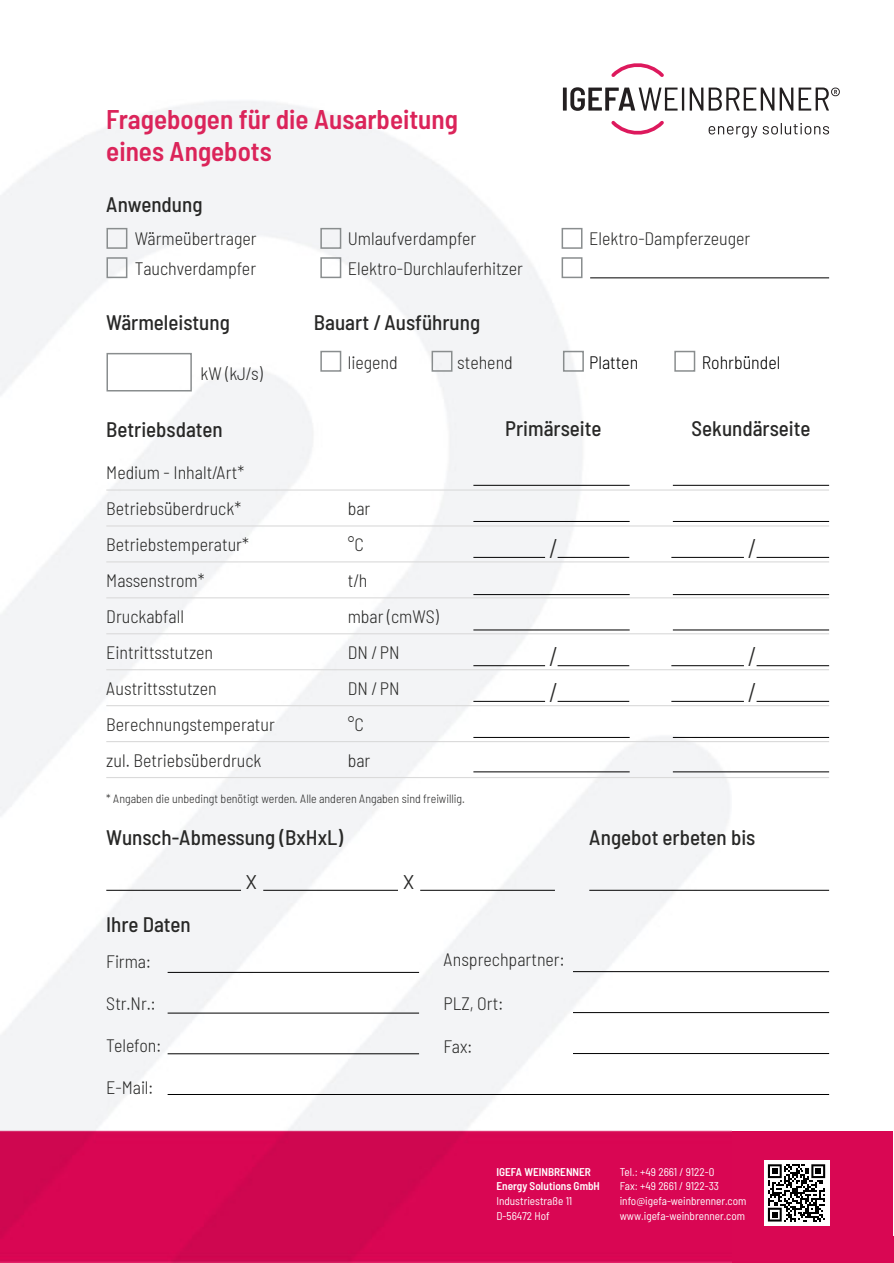
<style>
.page{position:relative;width:894px;height:1263px;background:#fff}
.page>*{position:absolute;margin:0;border:0;box-sizing:border-box;transform-origin:0 0}
.t1{font:600 semi-condensed 27px/32.4px "Barlow";color:#db245a}
.t2{font:300 semi-condensed 27px/35.7px "Barlow";color:#282827}
.t3{font:500 semi-condensed 21px "Barlow";color:#282827}
.t4{font:300 semi-condensed 18px/36px "Barlow";color:#282827}
.t5{font:300 semi-condensed 18px "Barlow";color:#000}
.t6{font:300 semi-condensed 12px "Barlow";color:#282827}
.t7{font:semi-condensed 11.25px/14.7px "Barlow";color:#fff}
.t8{font:600 semi-condensed 11.25px/14.7px "Barlow";color:#fff}
</style>
<div class="page">
<div style="left:0;top:1131px;width:893px;height:132px;background:#d90753"></div>
<img style="left:0;top:99px;width:732px;height:1164px">
<svg style="left:709px;top:126px;width:48px;height:12px"></svg>
<svg style="left:763px;top:123px;width:66px;height:12px"></svg>
<svg style="left:608px;top:117px;width:59px;height:19px"></svg>
<svg style="left:611px;top:63px;width:53px;height:14px"></svg>
<svg style="left:563px;top:87px;width:115px;height:24px"></svg>
<hr style="left:682px;top:88px;width:2px;height:23px;background:#231f20">
<svg style="left:690px;top:88px;width:13px;height:23px"></svg>
<svg style="left:709px;top:88px;width:65px;height:23px"></svg>
<svg style="left:780px;top:88px;width:13px;height:23px"></svg>
<svg style="left:799px;top:88px;width:41px;height:23px"></svg>
<svg style="left:893px;top:1236px;width:1px;height:27px"></svg>
<div style="left:107px;top:228px;width:20px;height:21px;border:2px solid #898d8e"></div>
<div style="left:320px;top:228px;width:21px;height:21px;border:2px solid #898d8e"></div>
<div style="left:320px;top:351px;width:21px;height:21px;border:2px solid #898d8e"></div>
<div style="left:432px;top:351px;width:21px;height:21px;border:2px solid #898d8e"></div>
<div style="left:563px;top:351px;width:21px;height:21px;border:2px solid #898d8e"></div>
<div style="left:674px;top:351px;width:21px;height:21px;border:2px solid #898d8e"></div>
<div style="left:562px;top:228px;width:21px;height:21px;border:2px solid #898d8e"></div>
<div style="left:107px;top:257px;width:20px;height:21px;border:2px solid #898d8e"></div>
<div style="left:107px;top:353px;width:85px;height:39px;border:2px solid #898d8e"></div>
<div style="left:320px;top:257px;width:21px;height:21px;border:2px solid #898d8e"></div>
<div style="left:562px;top:257px;width:21px;height:21px;border:2px solid #898d8e"></div>
<hr style="left:590px;top:277px;width:239px;height:1px;background:#000">
<hr style="left:473px;top:485px;width:157px;height:1px;background:#000">
<hr style="left:673px;top:485px;width:156px;height:1px;background:#000">
<hr style="left:473px;top:521px;width:157px;height:1px;background:#000">
<hr style="left:673px;top:521px;width:156px;height:1px;background:#000">
<hr style="left:473px;top:594px;width:157px;height:1px;background:#000">
<hr style="left:673px;top:594px;width:156px;height:1px;background:#000">
<hr style="left:473px;top:737px;width:157px;height:1px;background:#000">
<hr style="left:673px;top:737px;width:156px;height:1px;background:#000">
<hr style="left:473px;top:771px;width:157px;height:1px;background:#000">
<hr style="left:673px;top:771px;width:156px;height:1px;background:#000">
<hr style="left:473px;top:630px;width:157px;height:1px;background:#000">
<hr style="left:673px;top:630px;width:156px;height:1px;background:#000">
<hr style="left:106px;top:489px;width:723px;height:2px;background:#dadada">
<hr style="left:106px;top:525px;width:723px;height:2px;background:#dadada">
<hr style="left:106px;top:561px;width:723px;height:1px;background:#dadada">
<hr style="left:106px;top:597px;width:723px;height:1px;background:#dadada">
<hr style="left:106px;top:633px;width:723px;height:1px;background:#dadada">
<hr style="left:106px;top:669px;width:723px;height:1px;background:#dadada">
<hr style="left:106px;top:705px;width:723px;height:1px;background:#dadada">
<hr style="left:106px;top:741px;width:723px;height:1px;background:#dadada">
<hr style="left:106px;top:777px;width:723px;height:1px;background:#dadada">
<hr style="left:473px;top:557px;width:72px;height:1px;background:#000">
<hr style="left:558px;top:557px;width:71px;height:1px;background:#000">
<hr style="left:473px;top:665px;width:72px;height:1px;background:#000">
<hr style="left:558px;top:665px;width:71px;height:1px;background:#000">
<hr style="left:473px;top:701px;width:72px;height:1px;background:#000">
<hr style="left:558px;top:701px;width:71px;height:1px;background:#000">
<hr style="left:671px;top:557px;width:73px;height:1px;background:#000">
<hr style="left:757px;top:557px;width:72px;height:1px;background:#000">
<hr style="left:671px;top:665px;width:73px;height:1px;background:#000">
<hr style="left:757px;top:665px;width:72px;height:1px;background:#000">
<hr style="left:671px;top:701px;width:73px;height:1px;background:#000">
<hr style="left:757px;top:701px;width:72px;height:1px;background:#000">
<hr style="left:106px;top:890px;width:135px;height:1px;background:#000">
<hr style="left:263px;top:890px;width:135px;height:1px;background:#000">
<hr style="left:420px;top:890px;width:135px;height:1px;background:#000">
<hr style="left:589px;top:890px;width:240px;height:1px;background:#000">
<hr style="left:168px;top:972px;width:251px;height:1px;background:#000">
<hr style="left:168px;top:1013px;width:251px;height:1px;background:#000">
<hr style="left:168px;top:1053px;width:251px;height:1px;background:#000">
<hr style="left:168px;top:1094px;width:661px;height:1px;background:#000">
<hr style="left:573px;top:971px;width:256px;height:1px;background:#000">
<hr style="left:573px;top:1012px;width:256px;height:1px;background:#000">
<hr style="left:573px;top:1053px;width:256px;height:1px;background:#000">
<div style="left:764px;top:1160px;width:65px;height:66px;background:#fff"></div>
<svg style="left:768px;top:1164px;width:57px;height:58px"></svg>
<h1 class="t1" style="left:106px;top:102px;width:353px">Fragebogen für die Ausarbeitung eines Angebots</h1>
<p class="t3" style="left:106px;top:191px;width:98px">Anwendung</p>
<p class="t4" style="left:135px;top:220px;width:123px">Wärmeübertrager</p>
<p class="t4" style="left:348px;top:220px;width:130px">Umlaufverdampfer</p>
<p class="t4" style="left:589px;top:220px;width:163px">Elektro-Dampferzeuger</p>
<p class="t4" style="left:135px;top:250px;width:123px">Tauchverdampfer</p>
<p class="t4" style="left:348px;top:250px;width:177px">Elektro-Durchlauferhitzer</p>
<p class="t3" style="left:106px;top:309px;width:125px">Wärmeleistung</p>
<p class="t3" style="left:314px;top:309px;width:168px">Bauart /Ausführung</p>
<p class="t4" style="left:348px;top:344px;width:51px">liegend</p>
<p class="t4" style="left:457px;top:344px;width:57px">stehend</p>
<p class="t5" style="left:589px;top:351px;width:50px">Platten</p>
<p class="t5" style="left:702px;top:351px;width:80px">Rohrbündel</p>
<p class="t4" style="left:201px;top:355px;width:64px">kW (kJ/s)</p>
<p class="t3" style="left:106px;top:416px;width:118px">Betriebsdaten</p>
<p class="t4" style="left:106px;top:454px;width:139px">Medium - Inhalt/Art*<br>Betriebsüberdruck*</p>
<p class="t4" style="left:348px;top:490px;width:24px">bar</p>
<p class="t3" style="left:505px;top:415px;width:98px">Primärseite</p>
<p class="t3" style="left:692px;top:415px;width:120px">Sekundärseite</p>
<p class="t4" style="left:106px;top:526px;width:144px">Betriebstemperatur*</p>
<p class="t4" style="left:348px;top:526px;width:18px">°C</p>
<p class="t4" style="left:106px;top:562px;width:100px">Massenstrom*</p>
<p class="t4" style="left:348px;top:562px;width:21px">t/h</p>
<p class="t4" style="left:106px;top:598px;width:79px">Druckabfall</p>
<p class="t4" style="left:348px;top:598px;width:92px">mbar (cmWS)</p>
<p class="t4" style="left:106px;top:634px;width:108px">Eintrittsstutzen</p>
<p class="t4" style="left:348px;top:634px;width:53px">DN /PN</p>
<p class="t4" style="left:106px;top:670px;width:112px">Austrittsstutzen</p>
<p class="t4" style="left:348px;top:670px;width:53px">DN /PN</p>
<p class="t4" style="left:106px;top:706px;width:170px">Berechnungstemperatur</p>
<p class="t4" style="left:348px;top:706px;width:18px">°C</p>
<p class="t4" style="left:106px;top:742px;width:157px">zul. Betriebsüberdruck</p>
<p class="t4" style="left:348px;top:742px;width:24px">bar</p>
<p class="t6" style="left:106px;top:791px;width:360px">* Angaben die unbedingt benötigt werden. Alle anderen Angaben sind freiwillig.</p>
<p class="t3" style="left:106px;top:824px;width:238px">Wunsch-Abmessung (BxHxL)</p>
<p class="t3" style="left:589px;top:824px;width:168px">Angebot erbeten bis</p>
<h1 class="t2" style="left:549px;top:529px;width:11px">/</h1>
<h1 class="t2" style="left:748px;top:529px;width:11px">/</h1>
<h1 class="t2" style="left:549px;top:638px;width:11px">/ /</h1>
<h1 class="t2" style="left:748px;top:638px;width:11px">/ /</h1>
<p class="t3" style="left:106px;top:911px;width:86px">Ihre Daten</p>
<p class="t4" style="left:106px;top:943px;width:46px">Firma:</p>
<p class="t4" style="left:106px;top:985px;width:51px">Str.Nr.:</p>
<p class="t4" style="left:106px;top:1027px;width:57px">Telefon:</p>
<p class="t4" style="left:106px;top:1069px;width:49px">E-Mail:</p>
<h1 class="t2" style="left:246px;top:860px;width:13px">x</h1>
<h1 class="t2" style="left:403px;top:860px;width:13px">x</h1>
<p class="t4" style="left:443px;top:941px;width:123px">Ansprechpartner:</p>
<p class="t4" style="left:443px;top:984px;width:61px">PLZ, Ort:</p>
<p class="t4" style="left:443px;top:1028px;width:30px">Fax:</p>
<p class="t8" style="left:496px;top:1164px;width:105px">IGEFA WEINBRENNER<br>Energy Solutions GmbH</p>
<p class="t7" style="left:496px;top:1193px;width:77px">Industriestraße 11<br>D-56472 Hof</p>
<p class="t7" style="left:620px;top:1164px;width:128px">Tel.: +49 2661 / 9122-0<br>Fax: +49 2661 / 9122-33 info@igefa-weinbrenner.com www.igefa-weinbrenner.com</p>
</div>
